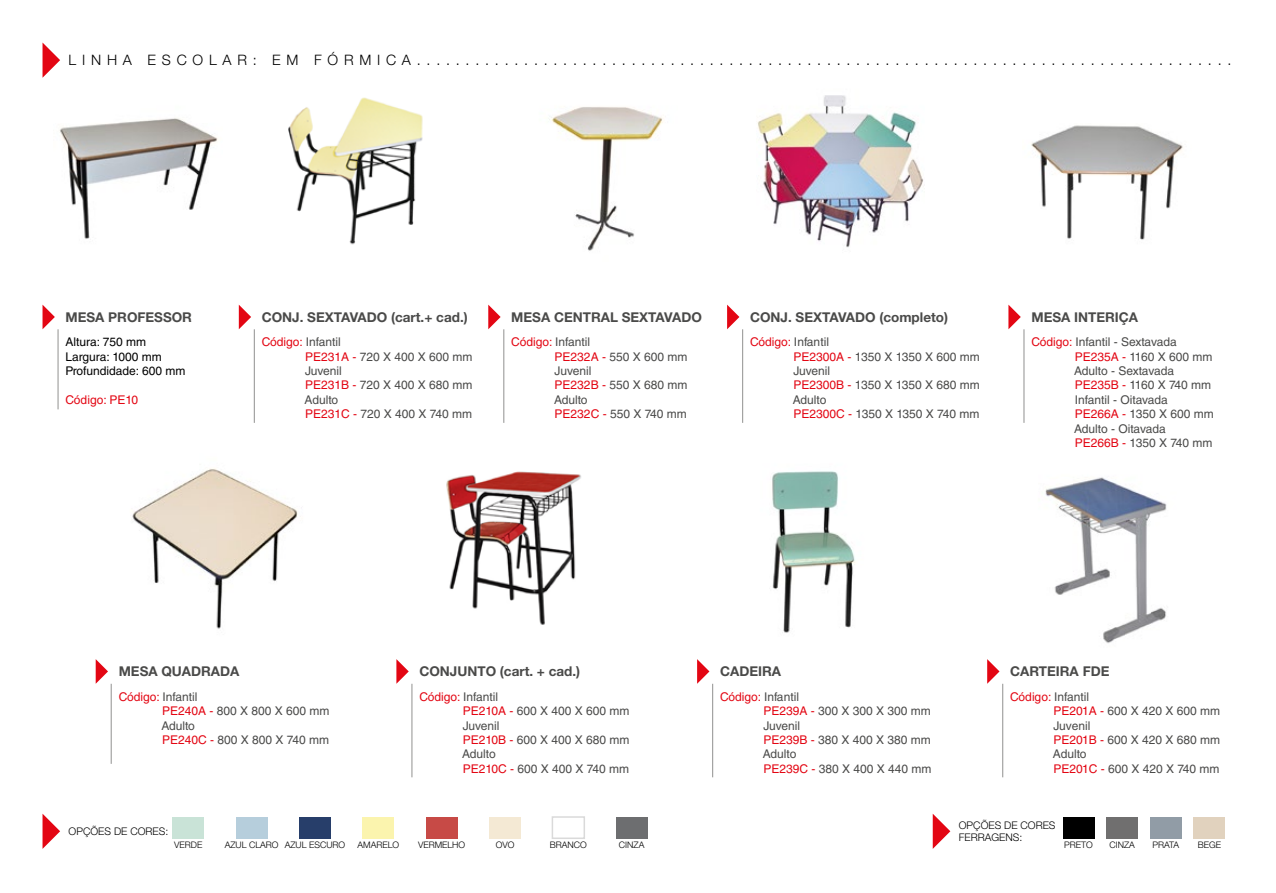
<style>
.page{position:relative;width:1276px;height:893px;background:#fff}
.page>*{position:absolute;margin:0;border:0;box-sizing:border-box;transform-origin:0 0}
.t1{font:300 14.4px "Helvetica Neue LT Std";letter-spacing:.4em;color:#000}
.t2{font:700 13.5px "Helvetica Neue LT Std";color:#4a4a49}
.t3{font:12px/14.4px "Helvetica LT Std";color:#4a4a49}
.t4{font:12px/14.4px "Helvetica LT Std";color:#000}
.t5{font:12px "Helvetica LT Std";color:#e30613}
.t6{font:300 10.5px/12.6px "Helvetica Neue LT Std";color:#000}
.t7{font:300 9px "Helvetica Neue LT Std";color:#000}
.s1{color:#e30613}
</style>
<div class="page">
<img style="left:132px;top:405px;width:170px;height:224px">
<svg style="left:96px;top:659px;width:12px;height:25px"></svg>
<hr style="left:111px;top:684px;width:1px;height:80px;background:#9d9d9c">
<svg style="left:396px;top:659px;width:13px;height:25px"></svg>
<hr style="left:411px;top:684px;width:1px;height:93px;background:#9d9d9c">
<img style="left:446px;top:471px;width:135px;height:154px">
<svg style="left:697px;top:659px;width:12px;height:25px"></svg>
<hr style="left:712px;top:684px;width:1px;height:93px;background:#9d9d9c">
<img style="left:772px;top:471px;width:83px;height:162px">
<svg style="left:987px;top:659px;width:12px;height:25px"></svg>
<hr style="left:1002px;top:684px;width:1px;height:93px;background:#9d9d9c">
<img style="left:1045px;top:477px;width:122px;height:167px">
<svg style="left:43px;top:305px;width:12px;height:24px"></svg>
<hr style="left:57px;top:329px;width:2px;height:80px;background:#9d9d9c">
<img style="left:59px;top:118px;width:159px;height:121px">
<svg style="left:239px;top:305px;width:12px;height:24px"></svg>
<hr style="left:254px;top:329px;width:1px;height:94px;background:#9d9d9c">
<img style="left:288px;top:97px;width:135px;height:148px">
<svg style="left:488px;top:305px;width:12px;height:24px"></svg>
<hr style="left:503px;top:329px;width:1px;height:94px;background:#9d9d9c">
<img style="left:549px;top:107px;width:114px;height:144px">
<svg style="left:727px;top:305px;width:12px;height:24px"></svg>
<hr style="left:742px;top:329px;width:1px;height:94px;background:#9d9d9c">
<img style="left:757px;top:95px;width:166px;height:153px">
<svg style="left:1008px;top:305px;width:12px;height:24px"></svg>
<hr style="left:1023px;top:329px;width:1px;height:94px;background:#9d9d9c">
<img style="left:1031px;top:125px;width:152px;height:115px">
<svg style="left:43px;top:43px;width:17px;height:34px"></svg>
<svg style="left:932px;top:814px;width:18px;height:35px"></svg>
<div style="left:1062px;top:817px;width:32px;height:21px;background:#000"></div>
<div style="left:1106px;top:817px;width:32px;height:21px;background:#706f6f"></div>
<div style="left:1149px;top:817px;width:32px;height:21px;background:#919ca6"></div>
<div style="left:1193px;top:817px;width:32px;height:21px;background:#e1d2be"></div>
<svg style="left:43px;top:814px;width:17px;height:35px"></svg>
<div style="left:172px;top:817px;width:32px;height:21px;background:#c9e3d7"></div>
<div style="left:236px;top:817px;width:32px;height:21px;background:#b6cedc"></div>
<div style="left:299px;top:817px;width:32px;height:21px;background:#273e6a"></div>
<div style="left:362px;top:817px;width:32px;height:21px;background:#fbf4ae"></div>
<div style="left:426px;top:817px;width:32px;height:21px;background:#c74a46"></div>
<div style="left:489px;top:817px;width:32px;height:21px;background:#f4e9d4"></div>
<div style="left:551px;top:816px;width:34px;height:23px;background:#fff;border:2px solid #dadada"></div>
<div style="left:616px;top:817px;width:31px;height:21px;background:#6d6e70"></div>
<p class="t1" style="left:69px;top:51px;width:1164px">LINHA ESCOLAR: EM FÓRMICA....................................................................................</p>
<p class="t2" style="left:65px;top:309px;width:128px">MESA PROFESSOR</p>
<p class="t4" style="left:65px;top:335px;width:121px">Altura: 750 mm<br>Largura: 1000 mm<br>Profundidade: 600 mm</p>
<p class="t5" style="left:65px;top:393px;width:74px">Código: PE10</p>
<p class="t2" style="left:262px;top:309px;width:207px">CONJ. SEXTAVADO (cart.+ cad.)</p>
<p class="t3" style="left:304px;top:335px;width:170px;text-indent:-43px"><span class="s1">Código:</span> Infantil<br><span class="s1">PE231A -</span> 720 X 400 X 600 mm<br>Juvenil<br><span class="s1">PE231B -</span> 720 X 400 X 680 mm<br>Adulto<br><span class="s1">PE231C -</span> 720 X 400 X 740 mm</p>
<p class="t2" style="left:511px;top:309px;width:192px">MESA CENTRAL SEXTAVADO</p>
<p class="t3" style="left:554px;top:335px;width:135px;text-indent:-43px"><span class="s1">Código:</span> Infantil<br><span class="s1">PE232A -</span> 550 X 600 mm<br>Juvenil<br><span class="s1">PE232B -</span> 550 X 680 mm<br>Adulto<br><span class="s1">PE232C -</span> 550 X 740 mm</p>
<p class="t2" style="left:750px;top:309px;width:200px">CONJ. SEXTAVADO (completo)</p>
<p class="t3" style="left:793px;top:335px;width:189px;text-indent:-43px"><span class="s1">Código:</span> Infantil<br><span class="s1">PE2300A -</span> 1350 X 1350 X 600 mm<br>Juvenil<br><span class="s1">PE2300B -</span> 1350 X 1350 X 680 mm<br>Adulto<br><span class="s1">PE2300C -</span> 1350 X 1350 X 740 mm</p>
<p class="t2" style="left:1031px;top:309px;width:108px">MESA INTERIÇA</p>
<p class="t3" style="left:1074px;top:335px;width:141px;text-indent:-43px"><span class="s1">Código:</span> Infantil - Sextavada<br><span class="s1">PE235A -</span> 1160 X 600 mm<br>Adulto - Sextavada<br><span class="s1">PE235B -</span> 1160 X 740 mm<br>Infantil - Oitavada<br><span class="s1">PE266A -</span> 1350 X 600 mm<br>Adulto - Oitavada<br><span class="s1">PE266B -</span> 1350 X 740 mm</p>
<p class="t2" style="left:119px;top:663px;width:122px">MESA QUADRADA</p>
<p class="t3" style="left:161px;top:689px;width:170px;text-indent:-43px"><span class="s1">Código:</span> Infantil<br><span class="s1">PE240A -</span> 800 X 800 X 600 mm<br>Adulto<br><span class="s1">PE240C -</span> 800 X 800 X 740 mm</p>
<p class="t6" style="left:69px;top:825px;width:101px">OPÇÕES DE CORES:</p>
<p class="t2" style="left:419px;top:663px;width:162px">CONJUNTO (cart. + cad.)</p>
<p class="t3" style="left:462px;top:689px;width:169px;text-indent:-43px"><span class="s1">Código:</span> Infantil<br><span class="s1">PE210A -</span> 600 X 400 X 600 mm<br>Juvenil<br><span class="s1">PE210B -</span> 600 X 400 X 680 mm<br>Adulto<br><span class="s1">PE210C -</span> 600 X 400 X 740 mm</p>
<p class="t7" style="left:174px;top:839px;width:30px">VERDE</p>
<p class="t7" style="left:225px;top:839px;width:122px">AZUL CLARO AZUL ESCURO</p>
<p class="t7" style="left:357px;top:839px;width:43px">AMARELO</p>
<p class="t7" style="left:418px;top:839px;width:49px">VERMELHO</p>
<p class="t7" style="left:496px;top:839px;width:20px">OVO</p>
<p class="t7" style="left:550px;top:839px;width:39px">BRANCO</p>
<p class="t7" style="left:619px;top:839px;width:27px">CINZA</p>
<p class="t2" style="left:720px;top:663px;width:62px">CADEIRA</p>
<p class="t3" style="left:763px;top:689px;width:170px;text-indent:-43px"><span class="s1">Código:</span> Infantil<br><span class="s1">PE239A -</span> 300 X 300 X 300 mm<br>Juvenil<br><span class="s1">PE239B -</span> 380 X 400 X 380 mm<br>Adulto<br><span class="s1">PE239C -</span> 380 X 400 X 440 mm</p>
<p class="t2" style="left:1010px;top:663px;width:101px">CARTEIRA FDE</p>
<p class="t3" style="left:1053px;top:689px;width:169px;text-indent:-43px"><span class="s1">Código:</span> Infantil<br><span class="s1">PE201A -</span> 600 X 420 X 600 mm<br>Juvenil<br><span class="s1">PE201B -</span> 600 X 420 X 680 mm<br>Adulto<br><span class="s1">PE201C -</span> 600 X 420 X 740 mm</p>
<p class="t6" style="left:959px;top:818px;width:98px">OPÇÕES DE CORES<br>FERRAGENS:</p>
<p class="t7" style="left:1064px;top:839px;width:30px">PRETO</p>
<p class="t7" style="left:1109px;top:839px;width:27px">CINZA</p>
<p class="t7" style="left:1152px;top:839px;width:28px">PRATA</p>
<p class="t7" style="left:1197px;top:839px;width:25px">BEGE</p>
</div>
